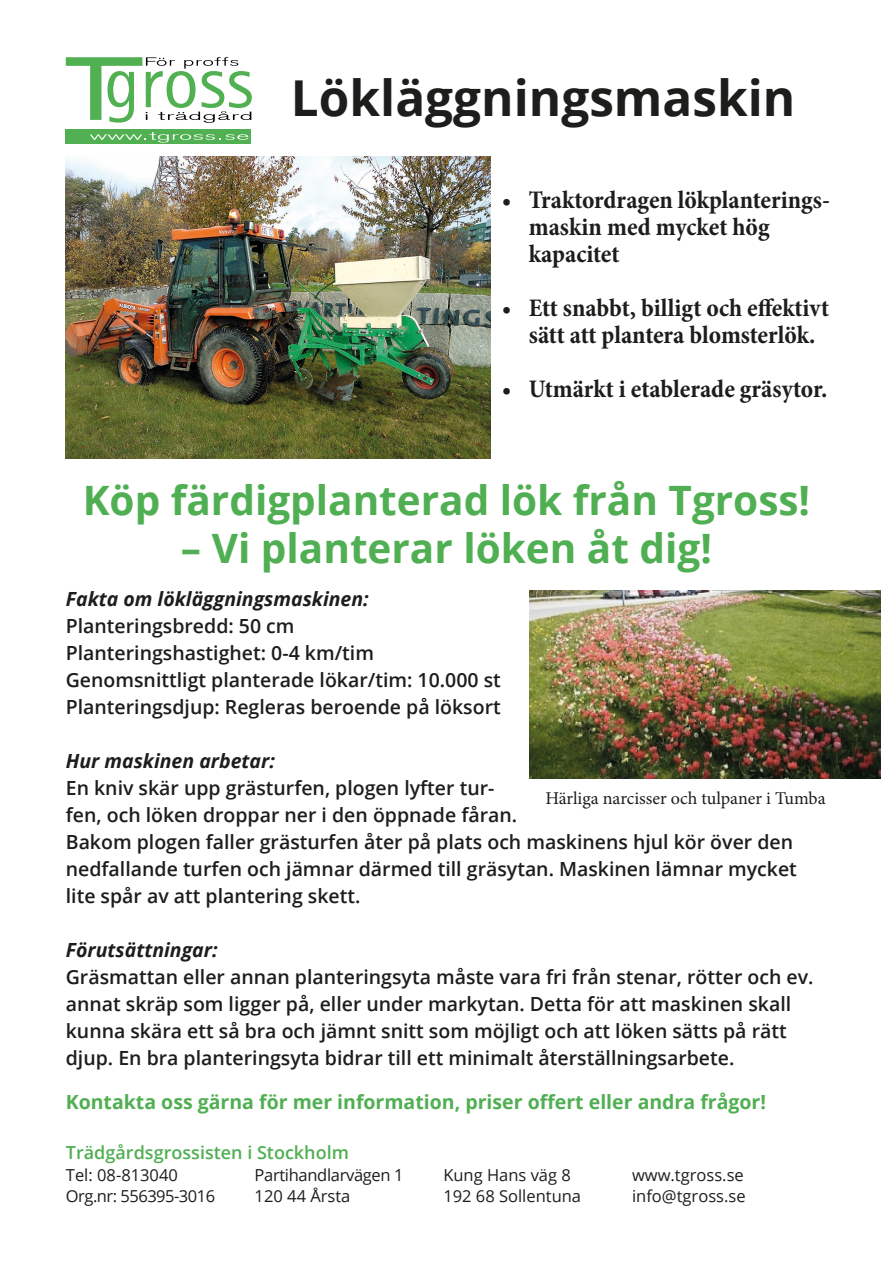
<style>
.page{position:relative;width:893px;height:1263px;background:#fff}
.page>*{position:absolute;margin:0;border:0;box-sizing:border-box;transform-origin:0 0}
.t1{font:700 49.5px "Open Sans";color:#1d1d1b}
.t2{font:700 40.5px "Open Sans";color:#50af52}
.t3{font:700 condensed 25.5px/27px "Minion Pro";letter-spacing:-.005em;color:#1d1d1b}
.t4{font:600 19.5px/27px "Open Sans";color:#1d1d1b}
.t5{font:italic 700 19.5px "Open Sans";color:#1d1d1b}
.t6{font:700 19.5px "Open Sans";color:#50af52}
.t7{font:18px "Minion Pro";letter-spacing:-.005em;color:#1d1d1b}
.t8{font:600 18px "Open Sans";color:#50af52}
.t9{font:16.5px "Open Sans";color:#1d1d1b}
.t10{font:16.5px "Open Sans";letter-spacing:-.03em;color:#1d1d1b}
.t11{font:16.5px "Open Sans";letter-spacing:-.02em;color:#1d1d1b}
</style>
<div class="page">
<div style="left:66px;top:130px;width:185px;height:14px;background:#51b052"></div>
<svg style="left:90px;top:132px;width:158px;height:11px"></svg>
<svg style="left:66px;top:57px;width:186px;height:66px"></svg>
<img style="left:66px;top:157px;width:425px;height:302px">
<img style="left:529px;top:590px;width:351px;height:189px">
<p class="t1" style="left:291px;top:63px;width:506px">Lökläggningsmaskin</p>
<p class="t3" style="left:529px;top:186px;width:303px;text-indent:-27px">• Traktordragen lökplanterings&shy;maskin med mycket hög kapacitet</p>
<p class="t3" style="left:502px;top:294px;width:329px;text-align:center">• Ett snabbt, billigt och effektivt sätt att plantera blomsterlök.</p>
<p class="t3" style="left:502px;top:375px;width:327px">• Utmärkt i etablerade gräsytor.</p>
<p class="t2" style="left:83px;top:471px;width:729px">Köp färdigplanterad lök från Tgross!</p>
<p class="t2" style="left:181px;top:520px;width:532px">– Vi planterar löken åt dig!</p>
<p class="t5" style="left:66px;top:585px;width:304px">Fakta om lökläggningsmaskinen:</p>
<p class="t4" style="left:66px;top:612px;width:230px">Planteringsbredd: 50 cm</p>
<p class="t4" style="left:66px;top:639px;width:310px">Planteringshastighet: 0-4 km/tim</p>
<p class="t4" style="left:66px;top:666px;width:437px">Genomsnittligt planterade lökar/tim: 10.000 st</p>
<p class="t4" style="left:66px;top:693px;width:436px">Planteringsdjup: Regleras beroende på löksort</p>
<p class="t5" style="left:66px;top:747px;width:211px">Hur maskinen arbetar:</p>
<p class="t4" style="left:66px;top:774px;width:733px">En kniv skär upp grästurfen, plogen lyfter tur-<br>fen, och löken droppar ner i den öppnade fåran.<br>Bakom plogen faller grästurfen åter på plats och maskinens hjul kör över den nedfallande turfen och jämnar därmed till gräsytan. Maskinen lämnar mycket lite spår av att plantering skett.</p>
<p class="t5" style="left:66px;top:936px;width:153px">Förutsättningar:</p>
<p class="t4" style="left:66px;top:963px;width:749px">Gräsmattan eller annan planteringsyta måste vara fri från stenar, rötter och ev. annat skräp som ligger på, eller under markytan. Detta för att maskinen skall kunna skära ett så bra och jämnt snitt som möjligt och att löken sätts på rätt djup. En bra planteringsyta bidrar till ett minimalt återställningsarbete.</p>
<p class="t6" style="left:66px;top:1088px;width:702px">Kontakta oss gärna för mer information, priser offert eller andra frågor!</p>
<p class="t7" style="left:545px;top:786px;width:282px">Härliga narcisser och tulpaner i Tumba</p>
<p class="t8" style="left:66px;top:1140px;width:284px">Trädgårdsgrossisten i Stockholm</p>
<p class="t9" style="left:66px;top:1164px;width:114px">Tel: 08-813040</p>
<p class="t10" style="left:66px;top:1185px;width:151px">Org.nr: 556395-3016</p>
<p class="t11" style="left:255px;top:1164px;width:151px">Partihandlarvägen 1</p>
<p class="t9" style="left:255px;top:1185px;width:97px">120 44 Årsta</p>
<p class="t9" style="left:443px;top:1164px;width:129px">Kung Hans väg 8</p>
<p class="t9" style="left:443px;top:1185px;width:139px">192 68 Sollentuna</p>
<p class="t9" style="left:632px;top:1164px;width:113px">www.tgross.se</p>
<p class="t9" style="left:632px;top:1185px;width:115px">info@tgross.se</p>
</div>
